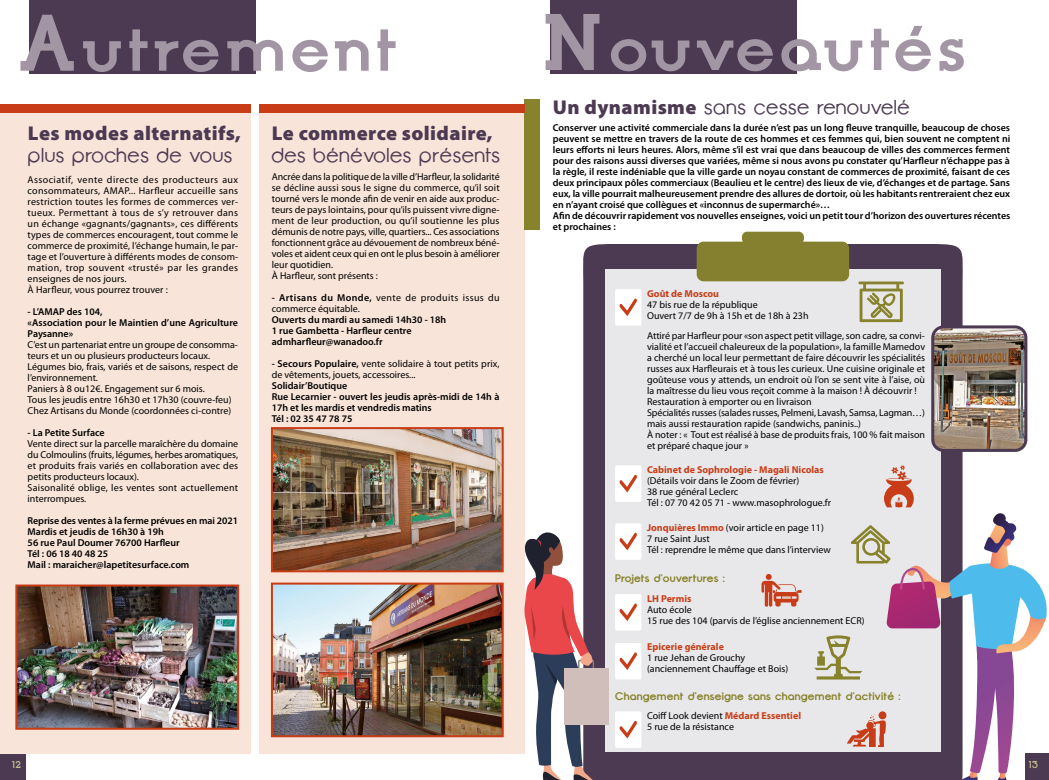
<style>
.page{position:relative;width:1049px;height:780px;background:#fff}
.page>*{position:absolute;margin:0;border:0;box-sizing:border-box;transform-origin:0 0}
.t1{font:700 59px "Opificio Serif";letter-spacing:.05em;color:#a396a4;scale:1.1 1}
.t2{font:20px "Opificio";letter-spacing:.025em;color:#4c3952}
.t3{font:900 20px "Myriad Pro";letter-spacing:.02em;color:#4c3952}
.t4{font:700 11px "Opificio";letter-spacing:.015em;color:#87832c}
.t5{font:10px/11px "Myriad Pro";color:#000}
.t6{font:600 10px/11px "Myriad Pro";color:#000}
.t7{font:10px/11px "Myriad Pro";letter-spacing:.02em;color:#000}
.t8{font:10px/11px "Myriad Pro";letter-spacing:.025em;color:#000}
.t9{font:700 10px "Myriad Pro";color:#c83c17}
.t10{font:700 10px "Myriad Pro";color:#c83d17}
.t11{font:700 10px "Opificio Serif";color:#c2bb8e}
.s1{font-size:80px}
.s2{font-family:"Myriad Pro";font-weight:900}
.s3{font-weight:600}
.s4{font-weight:700;color:#c83c17}
.s5{font-weight:700;color:#c83d17}
</style>
<div class="page">
<div style="left:0;top:753px;width:26px;height:27px;background:#4c3952"></div>
<div style="left:1025px;top:753px;width:24px;height:27px;background:#4c3952"></div>
<div style="left:29px;top:0;width:227px;height:74px;background:#4c3952"></div>
<div style="left:550px;top:0;width:246px;height:74px;background:#4c3952"></div>
<div style="left:0;top:113px;width:251px;height:640px;background:#f8e4d8"></div>
<div style="left:259px;top:113px;width:265px;height:640px;background:#f8e4d8"></div>
<div style="left:583px;top:244px;width:380px;height:536px;background:#4c3952"></div>
<div style="left:605px;top:269px;width:336px;height:482px;background:#e8e8ea"></div>
<div style="left:697px;top:241px;width:152px;height:40px;background:#848030;border-radius:7px"></div>
<div style="left:742px;top:232px;width:62px;height:12px;background:#848030;border-radius:5px"></div>
<div style="left:564px;top:668px;width:44px;height:57px;background:#d0bebb"></div>
<svg style="left:524px;top:526px;width:78px;height:254px"></svg>
<svg style="left:615px;top:289px;width:26px;height:37px"></svg>
<svg style="left:615px;top:465px;width:26px;height:37px"></svg>
<svg style="left:615px;top:523px;width:26px;height:37px"></svg>
<svg style="left:615px;top:594px;width:26px;height:37px"></svg>
<svg style="left:615px;top:643px;width:26px;height:37px"></svg>
<svg style="left:615px;top:711px;width:26px;height:37px"></svg>
<svg style="left:884px;top:465px;width:30px;height:42px"></svg>
<svg style="left:858px;top:281px;width:46px;height:41px"></svg>
<svg style="left:814px;top:513px;width:233px;height:267px"></svg>
<svg style="left:761px;top:574px;width:41px;height:32px"></svg>
<div style="left:524px;top:99px;width:16px;height:131px;background:#87832c"></div>
<img style="left:274px;top:585px;width:227px;height:149px">
<div style="left:271px;top:582px;width:233px;height:155px;border:2px solid #c83c17"></div>
<img style="left:274px;top:430px;width:227px;height:139px">
<div style="left:271px;top:427px;width:233px;height:145px;border:2px solid #c83c17"></div>
<img style="left:935px;top:329px;width:88px;height:119px">
<div style="left:931px;top:325px;width:96px;height:127px;border:3px solid #4c3952;border-radius:11px"></div>
<img style="left:18px;top:587px;width:218px;height:139px">
<div style="left:15px;top:584px;width:224px;height:145px;border:2px solid #c83c17"></div>
<div style="left:0;top:104px;width:251px;height:9px;background:#c83c17"></div>
<div style="left:259px;top:104px;width:265px;height:9px;background:#c83c17"></div>
<h1 class="t1" style="left:18px;top:15px;width:345px"><span class="s1">A</span>utrement</h1>
<h1 class="t1" style="left:540px;top:14px;width:389px"><span class="s1">N</span>ouveautés</h1>
<h2 class="t2" style="left:553px;top:96px;width:358px"><span class="s2">Un dynamisme</span> sans cesse renouvelé</h2>
<p class="t6" style="left:553px;top:122px;width:459px">Conserver une activité commerciale dans la durée n’est pas un long fleuve tranquille, beaucoup de choses peuvent se mettre en travers de la route de ces hommes et ces femmes qui, bien souvent ne comptent ni leurs efforts ni leurs heures. Alors, même s’il est vrai que dans beaucoup de villes des commerces ferment pour des raisons aussi diverses que variées, même si nous avons pu constater qu’Harfleur n’échappe pas à la règle, il reste indéniable que la ville garde un noyau constant de commerces de proximité, faisant de ces deux principaux pôles commerciaux (Beaulieu et le centre) des lieux de vie, d’échanges et de partage. Sans eux, la ville pourrait malheureusement prendre des allures de dortoir, où les habitants rentreraient chez eux en n’ayant croisé que collègues et «inconnus de supermarché»…<br>Afin de découvrir rapidement vos nouvelles enseignes, voici un petit tour d’horizon des ouvertures récentes et prochaines :</p>
<h2 class="t3" style="left:28px;top:120px;width:215px">Les modes alternatifs,</h2>
<h2 class="t2" style="left:28px;top:144px;width:206px">plus proches de vous</h2>
<h2 class="t3" style="left:272px;top:120px;width:222px">Le commerce solidaire,</h2>
<h2 class="t2" style="left:272px;top:144px;width:230px">des bénévoles présents</h2>
<p class="t5" style="left:272px;top:171px;width:229px">Ancrée dans la politique de la ville d’Harfleur, la solidarité se décline aussi sous le signe du commerce, qu’il soit tourné vers le monde afin de venir en aide aux produc&shy;teurs de pays lointains, pour qu’ils puissent vivre digne&shy;ment de leur production, ou qu’il soutienne les plus démunis de notre pays, ville, quartiers... Ces associations fonctionnent grâce au dévouement de nombreux béné&shy;voles et aident ceux qui en ont le plus besoin à améliorer leur quotidien.<br>À Harfleur, sont présents :</p>
<p class="t8" style="left:272px;top:292px;width:229px"><span class="s3">- Artisans du Monde,</span> vente de produits issus du commerce équitable.</p>
<p class="t6" style="left:272px;top:314px;width:176px">Ouverts du mardi au samedi 14h30 - 18h<br>1 rue Gambetta - Harfleur centre admharfleur@wanadoo.fr</p>
<p class="t5" style="left:272px;top:358px;width:229px"><span class="s3">- Secours Populaire,</span> vente solidaire à tout petits prix, de vêtements, jouets, accessoires...</p>
<p class="t6" style="left:272px;top:380px;width:229px">Solidair’Boutique<br>Rue Lecarnier - ouvert les jeudis après-midi de 14h à<br>17h et les mardis et vendredis matins<br>Tél : 02 35 47 78 75</p>
<p class="t7" style="left:28px;top:173px;width:212px">Associatif, vente directe des producteurs aux consommateurs, AMAP... Harfleur accueille sans restriction toutes les formes de commerces ver&shy;tueux. Permettant à tous de s’y retrouver dans un échange «gagnants/gagnants», ces différents types de commerces encouragent, tout comme le commerce de proximité, l’échange humain, le par&shy;tage et l’ouverture à différents modes de consom&shy;mation, trop souvent «trusté» par les grandes enseignes de nos jours.<br>À Harfleur, vous pourrez trouver :</p>
<p class="t6" style="left:28px;top:305px;width:212px">- L’AMAP des 104,<br>«Association pour le Maintien d’une Agriculture<br>Paysanne»</p>
<p class="t5" style="left:28px;top:338px;width:212px">C’est un partenariat entre un groupe de consomma&shy;teurs et un ou plusieurs producteurs locaux.<br>Légumes bio, frais, variés et de saisons, respect de l’environnement.<br>Paniers à 8 ou12€. Engagement sur 6 mois.<br>Tous les jeudis entre 16h30 et 17h30 (couvre-feu)<br>Chez Artisans du Monde (coordonnées ci-contre)</p>
<p class="t6" style="left:28px;top:426px;width:79px">- La Petite Surface</p>
<p class="t5" style="left:28px;top:437px;width:212px">Vente direct sur la parcelle maraîchère du domaine du Colmoulins (fruits, légumes, herbes aromatiques, et produits frais variés en collaboration avec des petits producteurs locaux).<br>Saisonalité oblige, les ventes sont actuellement interrompues.</p>
<p class="t6" style="left:28px;top:514px;width:212px">Reprise des ventes à la ferme prévues en mai 2021<br>Mardis et jeudis de 16h30 à 19h<br>56 rue Paul Doumer 76700 Harfleur<br>Tél : 06 18 40 48 25<br>Mail : maraicher@lapetitesurface.com</p>
<p class="t9" style="left:647px;top:287px;width:74px">Goût de Moscou</p>
<p class="t5" style="left:647px;top:299px;width:163px">47 bis rue de la république<br>Ouvert 7/7 de 9h à 15h et de 18h à 23h</p>
<p class="t5" style="left:647px;top:330px;width:280px">Attiré par Harfleur pour «son aspect petit village, son cadre, sa convi&shy;vialité et l’accueil chaleureux de la population», la famille Mamedov a cherché un local leur permettant de faire découvrir les spécialités russes aux Harfleurais et à tous les curieux. Une cuisine originale et goûteuse vous y attends, un endroit où l’on se sent vite à l’aise, où la maîtresse du lieu vous reçoit comme à la maison ! À découvrir !<br>Restauration à emporter ou en livraison<br>Spécialités russes (salades russes, Pelmeni, Lavash, Samsa, Lagman…) mais aussi restauration rapide (sandwichs, paninis..)<br>À noter : « Tout est réalisé à base de produits frais, 100 % fait maison et préparé chaque jour »</p>
<p class="t9" style="left:647px;top:463px;width:178px">Cabinet de Sophrologie - Magali Nicolas</p>
<p class="t5" style="left:647px;top:475px;width:186px">(Détails voir dans le Zoom de février)<br>38 rue général Leclerc<br>Tél : 07 70 42 05 71 - www.masophrologue.fr</p>
<p class="t5" style="left:647px;top:521px;width:185px"><span class="s4">Jonquières Immo</span> (voir article en page 11)<br>7 rue Saint Just<br>Tél : reprendre le même que dans l’interview</p>
<p class="t10" style="left:647px;top:591px;width:46px">LH Permis</p>
<p class="t5" style="left:647px;top:603px;width:219px">Auto école<br>15 rue des 104 (parvis de l’église anciennement ECR)</p>
<p class="t10" style="left:647px;top:640px;width:78px">Epicerie générale</p>
<p class="t5" style="left:647px;top:652px;width:143px">1 rue Jehan de Grouchy (anciennement Chauffage et Bois)</p>
<p class="t5" style="left:647px;top:709px;width:155px">Coiff Look devient <span class="s5">Médard Essentiel<br></span>5 rue de la résistance</p>
<p class="t4" style="left:615px;top:572px;width:111px">Projets d’ouvertures :</p>
<p class="t4" style="left:615px;top:690px;width:287px">Changement d’enseigne sans changement d’activité :</p>
<p class="t11" style="left:12px;top:758px;width:10px">12</p>
<p class="t11" style="left:1029px;top:758px;width:11px">13</p>
</div>
